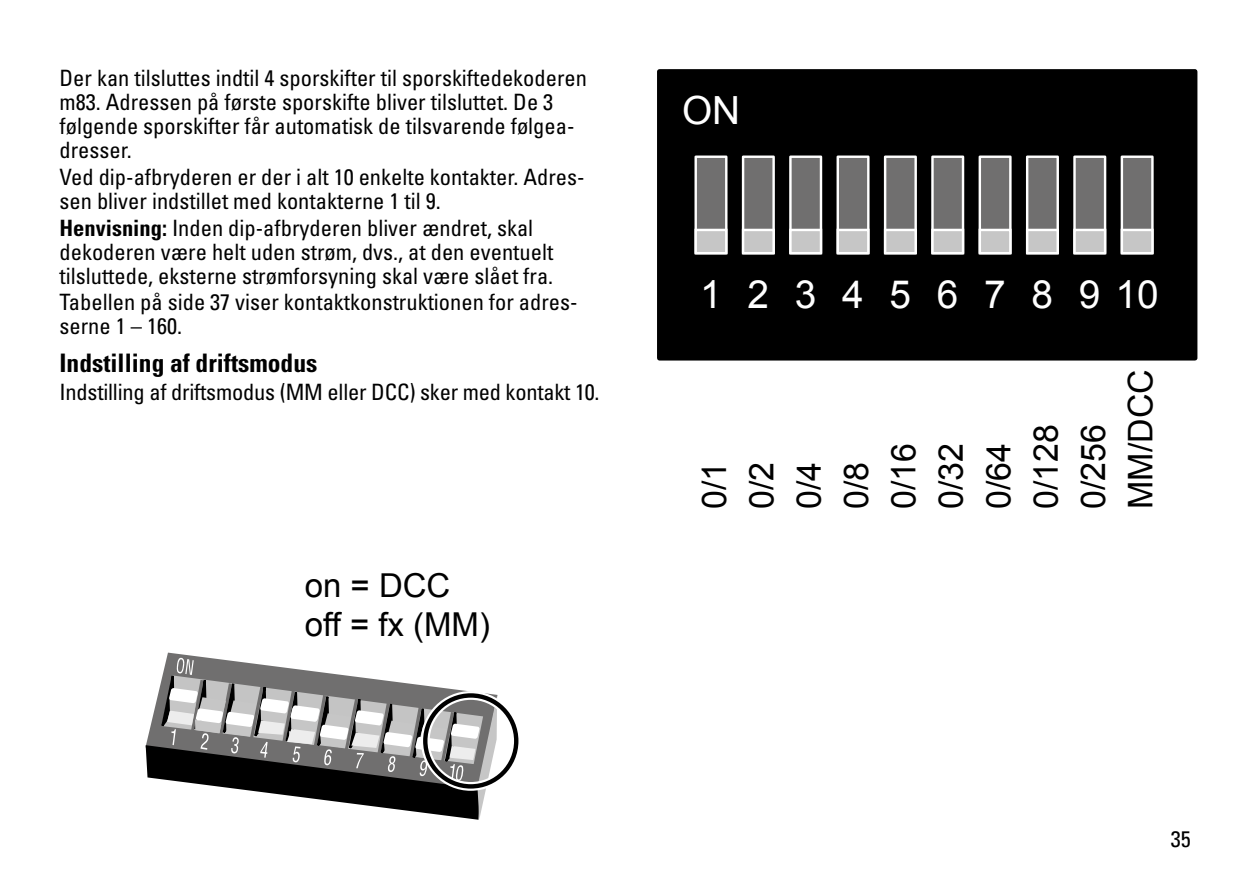
<style>
.page{position:relative;width:1259px;height:893px;background:#fff}
.page>*{position:absolute;margin:0;border:0;box-sizing:border-box;transform-origin:0 0}
.t1{font:38.7px "Arial";letter-spacing:.665em;color:#fff}
.t2{font:33.9px/47.4px "Arial";color:#000}
.t3{font:33px/39.6px "Arial";color:#000}
.t4{font:700 condensed 25.5px "Univers";color:#000}
.t5{font:condensed 22.5px/24px "Univers";color:#000}
.s1{font-weight:700}
</style>
<div class="page">
<svg style="left:145px;top:657px;width:352px;height:163px"></svg>
<div style="left:421px;top:691px;width:99px;height:100px;border:9px solid #fff;border-radius:50%"></div>
<div style="left:423px;top:693px;width:95px;height:96px;border:4px solid #000;border-radius:50%"></div>
<div style="left:659px;top:72px;width:536px;height:286px;background:#000"></div>
<div style="left:657px;top:69px;width:540px;height:292px;border:5px solid #000"></div>
<div style="left:695px;top:157px;width:31px;height:96px;background:#706f6f"></div>
<div style="left:694px;top:156px;width:33px;height:98px;border:2px solid #fff"></div>
<div style="left:695px;top:230px;width:31px;height:23px;background:#c6c6c6"></div>
<div style="left:694px;top:229px;width:33px;height:25px;border:2px solid #fff"></div>
<div style="left:743px;top:157px;width:30px;height:96px;background:#706f6f"></div>
<div style="left:742px;top:156px;width:33px;height:98px;border:2px solid #fff"></div>
<div style="left:743px;top:230px;width:30px;height:23px;background:#c6c6c6"></div>
<div style="left:742px;top:229px;width:33px;height:25px;border:2px solid #fff"></div>
<div style="left:790px;top:157px;width:31px;height:96px;background:#706f6f"></div>
<div style="left:789px;top:156px;width:33px;height:98px;border:2px solid #fff"></div>
<div style="left:790px;top:230px;width:31px;height:23px;background:#c6c6c6"></div>
<div style="left:789px;top:229px;width:33px;height:25px;border:2px solid #fff"></div>
<div style="left:838px;top:157px;width:30px;height:96px;background:#706f6f"></div>
<div style="left:836px;top:156px;width:33px;height:98px;border:2px solid #fff"></div>
<div style="left:838px;top:230px;width:30px;height:23px;background:#c6c6c6"></div>
<div style="left:836px;top:229px;width:33px;height:25px;border:2px solid #fff"></div>
<div style="left:885px;top:157px;width:30px;height:96px;background:#706f6f"></div>
<div style="left:884px;top:156px;width:33px;height:98px;border:2px solid #fff"></div>
<div style="left:885px;top:230px;width:30px;height:23px;background:#c6c6c6"></div>
<div style="left:884px;top:229px;width:33px;height:25px;border:2px solid #fff"></div>
<div style="left:932px;top:157px;width:31px;height:96px;background:#706f6f"></div>
<div style="left:931px;top:156px;width:33px;height:98px;border:2px solid #fff"></div>
<div style="left:932px;top:230px;width:31px;height:23px;background:#c6c6c6"></div>
<div style="left:931px;top:229px;width:33px;height:25px;border:2px solid #fff"></div>
<div style="left:979px;top:157px;width:31px;height:96px;background:#706f6f"></div>
<div style="left:978px;top:156px;width:33px;height:98px;border:2px solid #fff"></div>
<div style="left:979px;top:230px;width:31px;height:23px;background:#c6c6c6"></div>
<div style="left:978px;top:229px;width:33px;height:25px;border:2px solid #fff"></div>
<div style="left:1027px;top:157px;width:30px;height:96px;background:#706f6f"></div>
<div style="left:1026px;top:156px;width:33px;height:98px;border:2px solid #fff"></div>
<div style="left:1027px;top:230px;width:30px;height:23px;background:#c6c6c6"></div>
<div style="left:1026px;top:229px;width:33px;height:25px;border:2px solid #fff"></div>
<div style="left:1074px;top:157px;width:31px;height:96px;background:#706f6f"></div>
<div style="left:1073px;top:156px;width:33px;height:98px;border:2px solid #fff"></div>
<div style="left:1074px;top:230px;width:31px;height:23px;background:#c6c6c6"></div>
<div style="left:1073px;top:229px;width:33px;height:25px;border:2px solid #fff"></div>
<div style="left:1122px;top:157px;width:30px;height:96px;background:#706f6f"></div>
<div style="left:1120px;top:156px;width:33px;height:98px;border:2px solid #fff"></div>
<div style="left:1122px;top:230px;width:30px;height:23px;background:#c6c6c6"></div>
<div style="left:1120px;top:229px;width:33px;height:25px;border:2px solid #fff"></div>
<p class="t5" style="left:60px;top:66px;width:529px">Der kan tilsluttes indtil 4 sporskifter til sporskiftedekoderen m83. Adressen på første sporskifte bliver tilsluttet. De 3 følgende sporskifter får automatisk de tilsvarende følgea&shy;dresser.</p>
<p class="t5" style="left:60px;top:164px;width:526px">Ved dip-afbryderen er der i alt 10 enkelte kontakter. Adres&shy;sen bliver indstillet med kontakterne 1 til 9.</p>
<p class="t5" style="left:60px;top:215px;width:495px"><span class="s1">Henvisning:</span> Inden dip-afbryderen bliver ændret, skal dekoderen være helt uden strøm, dvs., at den eventuelt tilsluttede, eksterne strømforsyning skal være slået fra.</p>
<p class="t5" style="left:60px;top:289px;width:520px">Tabellen på side 37 viser kontaktkonstruktionen for adres&shy;serne 1 – 160.</p>
<p class="t4" style="left:60px;top:347px;width:259px">Indstilling af driftsmodus</p>
<p class="t5" style="left:60px;top:380px;width:541px">Indstilling af driftsmodus (MM eller DCC) sker med kontakt 10.</p>
<h3 class="t3" style="left:305px;top:566px;width:187px">on = DCC off = fx (MM)</h3>
<h1 class="t1" style="left:682px;top:85px;width:60px">ON</h1>
<h1 class="t1" style="left:700px;top:269px;width:460px">12345678910</h1>
<h2 class="t2" style="left:691px;top:509px;width:141px;rotate:-90deg">0/1<br>0/2<br>0/4<br>0/8<br>0/16<br>0/32<br>0/64<br>0/128<br>0/256<br>MM/DCC</h2>
<p class="t5" style="left:1171px;top:826px;width:21px">35</p>
</div>
